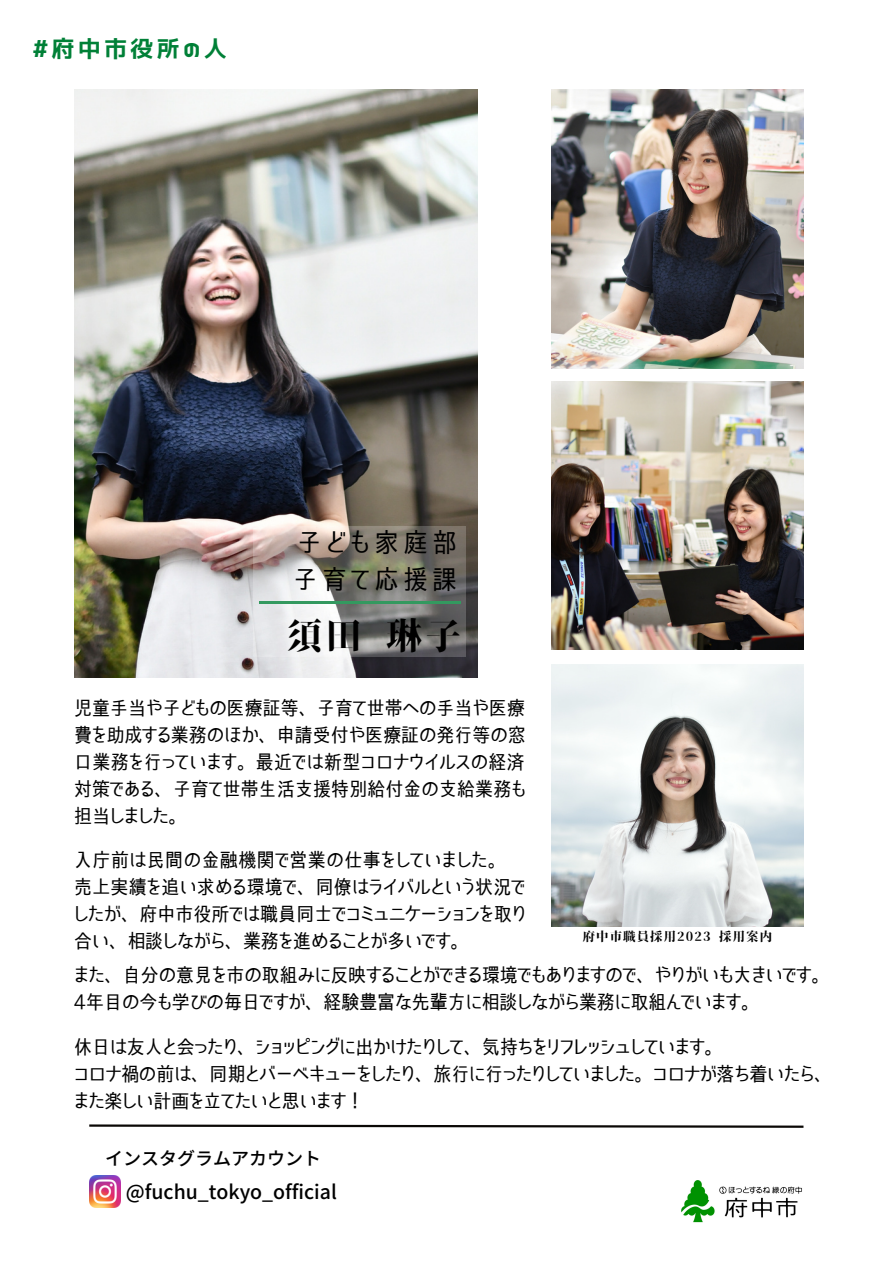
<style>
.page{position:relative;width:893px;height:1264px;background:#fff}
.page>*{position:absolute;margin:0;border:0;box-sizing:border-box;transform-origin:0 0}
.t1{font:36.15px "Soukou Mincho";color:#000}
.t2{font:26.55px/37px "Smart Font UI Proportional";letter-spacing:.175em;color:#000}
.t3{font:23.25px "Nico Kaku";letter-spacing:.13em;color:#008037}
.t4{font:19.5px/27px "Smart Font UI Proportional";color:#000}
.t5{font:500 19.5px "Noto Sans JP";color:#000}
.t6{font:500 18px "Noto Sans JP";color:#000}
.t7{font:12.45px "Soukou Mincho";letter-spacing:.085em;color:#000}
</style>
<div class="page">
<img style="left:74px;top:89px;width:404px;height:588px">
<img style="left:551px;top:89px;width:252px;height:279px">
<img style="left:551px;top:381px;width:252px;height:268px">
<img style="left:551px;top:665px;width:252px;height:261px">
<svg style="left:89px;top:1124px;width:715px;height:4px"></svg>
<img style="left:89px;top:1175px;width:32px;height:32px">
<img style="left:681px;top:1180px;width:121px;height:42px">
<svg style="left:253px;top:526px;width:213px;height:131px"></svg>
<p class="t3" style="left:32px;top:37px;width:196px">#府中市役所の人</p>
<h2 class="t2" style="left:293px;top:523px;width:165px">子ども家庭部子育て応援課</h2>
<h1 class="t1" style="left:286px;top:617px;width:173px">須田 琳子</h1>
<p class="t4" style="left:74px;top:694px;width:453px;text-align:justify">児童手当や子どもの医療証等、子育て世帯への手当や医療費を助成する業務のほか、申請受付や医療証の発行等の窓口業務を行っています。最近では新型コロナウイルスの経済対策である、子育て世帯生活支援特別給付金の支給業務も担当しました。</p>
<p class="t4" style="left:74px;top:846px;width:453px">入庁前は民間の金融機関で営業の仕事をしていました。売上実績を追い求める環境で、同僚はライバルという状況でしたが、府中市役所では職員同士でコミュニケーションを取り合い、相談しながら、業務を進めることが多いです。</p>
<p class="t7" style="left:582px;top:929px;width:191px">府中市職員採用2023 採用案内</p>
<p class="t4" style="left:74px;top:961px;width:757px">また、自分の意見を市の取組みに反映することができる環境でもありますので、やりがいも大きいです。<br>4年目の今も学びの毎日ですが、経験豊富な先輩方に相談しながら業務に取組んでいます。</p>
<p class="t4" style="left:74px;top:1033px;width:759px">休日は友人と会ったり、ショッピングに出かけたりして、気持ちをリフレッシュしています。<br>コロナ禍の前は、同期とバーベキューをしたり、旅行に行ったりしていました。コロナが落ち着いたら、また楽しい計画を立てたいと思います！</p>
<p class="t6" style="left:105px;top:1143px;width:217px">インスタグラムアカウント</p>
<p class="t5" style="left:126px;top:1176px;width:212px">@fuchu_tokyo_official</p>
</div>
